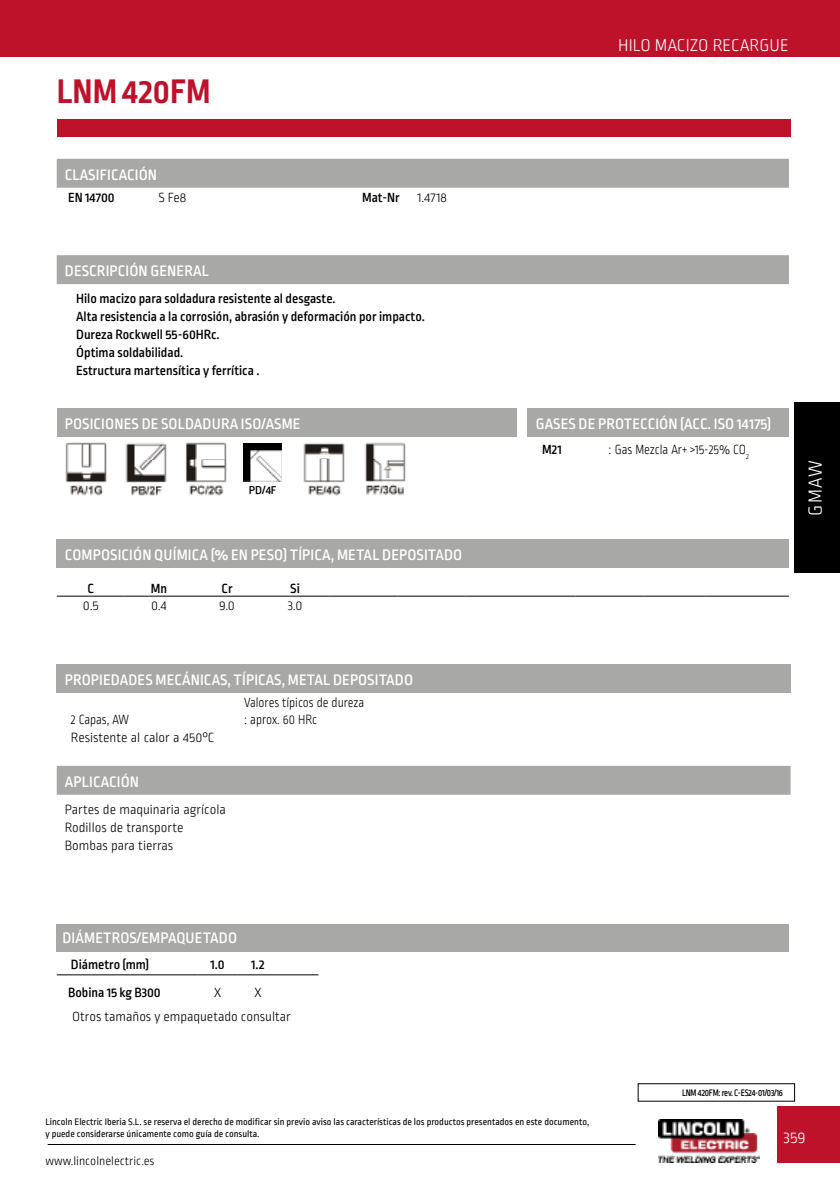
<style>
.page{position:relative;width:840px;height:1191px;background:#fff}
.page>*{position:absolute;margin:0;border:0;box-sizing:border-box;transform-origin:0 0}
.t1{font:700 36px "Ropa Sans Pro";color:#bd122a}
.t2{font:300 20px "Ropa Sans Pro";color:#fff}
.t3{font:300 18px "Ropa Sans Pro";letter-spacing:.01em;color:#fff}
.t4{font:300 17px "Ropa Sans Pro";color:#fff}
.t5{font:500 16px "Ropa Sans Pro";letter-spacing:.01em;color:#fff}
.t6{font:500 14px/18px "Ropa Sans Pro";color:#000}
.t7{font:300 14px/18px "Ropa Sans Pro";color:#000}
.t8{font:300 14px/18px "Ropa Sans Pro";color:#000;scale:.9 1}
.t9{font:300 12.8px "Ropa Sans Pro";color:#000}
.t10{font:500 12px "Ropa Sans Pro";color:#000;scale:1.04 1}
.t11{font:10px/11.4px "Ropa Sans Pro";color:#000}
.t12{font:500 10px "Ropa Sans Pro";letter-spacing:-.02em;color:#000;scale:.87 1}
</style>
<div class="page">
<div style="left:57px;top:119px;width:733px;height:17px;background:#bd122a"></div>
<div style="left:0;top:0;width:839px;height:57px;background:#bd122a"></div>
<img style="left:658px;top:1119px;width:101px;height:44px">
<hr style="left:48px;top:1144px;width:587px;height:1px;background:#000">
<div style="left:777px;top:1106px;width:62px;height:56px;background:#bd122a"></div>
<div style="left:794px;top:403px;width:45px;height:170px;background:#000"></div>
<div style="left:57px;top:408px;width:459px;height:29px;background:#a8a8a7"></div>
<img style="left:125px;top:443px;width:42px;height:53px">
<img style="left:65px;top:442px;width:42px;height:54px">
<img style="left:365px;top:442px;width:41px;height:54px">
<img style="left:186px;top:442px;width:41px;height:54px">
<img style="left:303px;top:443px;width:42px;height:53px">
<img style="left:243px;top:443px;width:39px;height:38px">
<div style="left:57px;top:255px;width:731px;height:29px;background:#a8a8a7"></div>
<div style="left:57px;top:539px;width:731px;height:28px;background:#a8a8a7"></div>
<hr style="left:57px;top:596px;width:68px;height:1px;background:#000">
<hr style="left:125px;top:596px;width:68px;height:1px;background:#000">
<hr style="left:193px;top:596px;width:68px;height:1px;background:#000">
<hr style="left:261px;top:596px;width:68px;height:1px;background:#000">
<hr style="left:329px;top:596px;width:68px;height:1px;background:#000">
<hr style="left:397px;top:596px;width:68px;height:1px;background:#000">
<hr style="left:465px;top:596px;width:48px;height:1px;background:#000">
<hr style="left:513px;top:596px;width:62px;height:1px;background:#000">
<hr style="left:575px;top:596px;width:68px;height:1px;background:#000">
<hr style="left:643px;top:596px;width:62px;height:1px;background:#000">
<hr style="left:705px;top:596px;width:83px;height:1px;background:#000">
<div style="left:527px;top:408px;width:261px;height:29px;background:#a8a8a7"></div>
<div style="left:57px;top:664px;width:733px;height:29px;background:#a8a8a7"></div>
<div style="left:57px;top:766px;width:733px;height:28px;background:#a8a8a7"></div>
<div style="left:57px;top:924px;width:731px;height:28px;background:#a8a8a7"></div>
<hr style="left:57px;top:974px;width:140px;height:1px;background:#000">
<hr style="left:197px;top:974px;width:41px;height:1px;background:#000">
<hr style="left:238px;top:974px;width:40px;height:1px;background:#000">
<hr style="left:278px;top:974px;width:40px;height:1px;background:#000">
<div style="left:57px;top:159px;width:731px;height:29px;background:#a8a8a7"></div>
<h1 class="t1" style="left:57px;top:70px;width:155px">LNM 420FM</h1>
<p class="t5" style="left:65px;top:166px;width:94px">CLASIFICACIÓN</p>
<p class="t6" style="left:68px;top:189px;width:48px">EN 14700</p>
<p class="t7" style="left:158px;top:189px;width:29px">S Fe8</p>
<p class="t6" style="left:362px;top:189px;width:39px">Mat-Nr</p>
<p class="t7" style="left:417px;top:189px;width:31px">1.4718</p>
<p class="t5" style="left:65px;top:262px;width:145px">DESCRIPCIÓN GENERAL</p>
<p class="t6" style="left:76px;top:291px;width:350px">Hilo macizo para soldadura resistente al desgaste.<br>Alta resistencia a la corrosión, abrasión y deformación por impacto.<br>Dureza Rockwell 55-60HRc.<br>Óptima soldabilidad.<br>Estructura martensítica y ferrítica .</p>
<p class="t5" style="left:65px;top:415px;width:237px">POSICIONES DE SOLDADURA ISO/ASME</p>
<p class="t10" style="left:249px;top:483px;width:28px">PD/4F</p>
<p class="t5" style="left:65px;top:545px;width:399px">COMPOSICIÓN QUÍMICA (% EN PESO) TÍPICA, METAL DEPOSITADO</p>
<p class="t6" style="left:87px;top:580px;width:8px">C</p>
<p class="t6" style="left:151px;top:580px;width:18px">Mn</p>
<p class="t6" style="left:221px;top:580px;width:13px">Cr</p>
<p class="t6" style="left:290px;top:580px;width:11px">Si</p>
<p class="t7" style="left:83px;top:597px;width:17px">0.5</p>
<p class="t7" style="left:151px;top:597px;width:17px">0.4</p>
<p class="t7" style="left:219px;top:597px;width:17px">9.0</p>
<p class="t7" style="left:287px;top:597px;width:16px">3.0</p>
<p class="t5" style="left:65px;top:671px;width:349px">PROPIEDADES MECÁNICAS, TÍPICAS, METAL DEPOSITADO</p>
<p class="t8" style="left:244px;top:694px;width:135px">Valores típicos de dureza</p>
<p class="t8" style="left:71px;top:711px;width:161px">2 Capas, AW<br>Resistente al calor a 450°C</p>
<p class="t7" style="left:244px;top:711px;width:74px">: aprox. 60 HRc</p>
<p class="t5" style="left:65px;top:772px;width:76px">APLICACIÓN</p>
<p class="t7" style="left:65px;top:801px;width:162px">Partes de maquinaria agrícola<br>Rodillos de transporte<br>Bombas para tierras</p>
<p class="t5" style="left:62px;top:929px;width:176px">DIÁMETROS/EMPAQUETADO</p>
<p class="t6" style="left:71px;top:956px;width:80px">Diámetro (mm)</p>
<p class="t6" style="left:210px;top:956px;width:16px">1.0</p>
<p class="t6" style="left:251px;top:956px;width:15px">1.2</p>
<p class="t6" style="left:68px;top:984px;width:94px">Bobina 15 kg B300</p>
<p class="t7" style="left:214px;top:984px;width:9px">X</p>
<p class="t7" style="left:72px;top:982px;width:220px;line-height:23.4px;text-indent:182px">X<br>Otros tamaños y empaquetado consultar</p>
<p class="t3" style="left:617px;top:36px;width:172px">HILO MACIZO RECARGUE</p>
<p class="t3" style="left:758px;top:36px;width:37px">FLUX</p>
<p class="t5" style="left:535px;top:415px;width:236px">GASES DE PROTECCIÓN (ACC. ISO 14175)</p>
<p class="t6" style="left:541px;top:441px;width:21px">M21</p>
<p class="t7" style="left:608px;top:441px;width:142px">: Gas Mezcla Ar+ &gt;15-25% CO<sub>2</sub></p>
<h2 class="t2" style="left:804px;top:516px;width:58px;rotate:-90deg">GMAW</h2>
<p class="t12" style="left:681px;top:1087px;width:117px">LNM 420FM: rev. C-ES24-01/03/16</p>
<p class="t11" style="left:45px;top:1116px;width:545px">Lincoln Electric Iberia S.L. se reserva el derecho de modificar sin previo aviso las características de los productos presentados en este documento, y puede considerarse únicamente como guía de consulta.</p>
<p class="t9" style="left:45px;top:1153px;width:110px">www.lincolnelectric.es</p>
<p class="t4" style="left:783px;top:1128px;width:24px">359</p>
</div>
